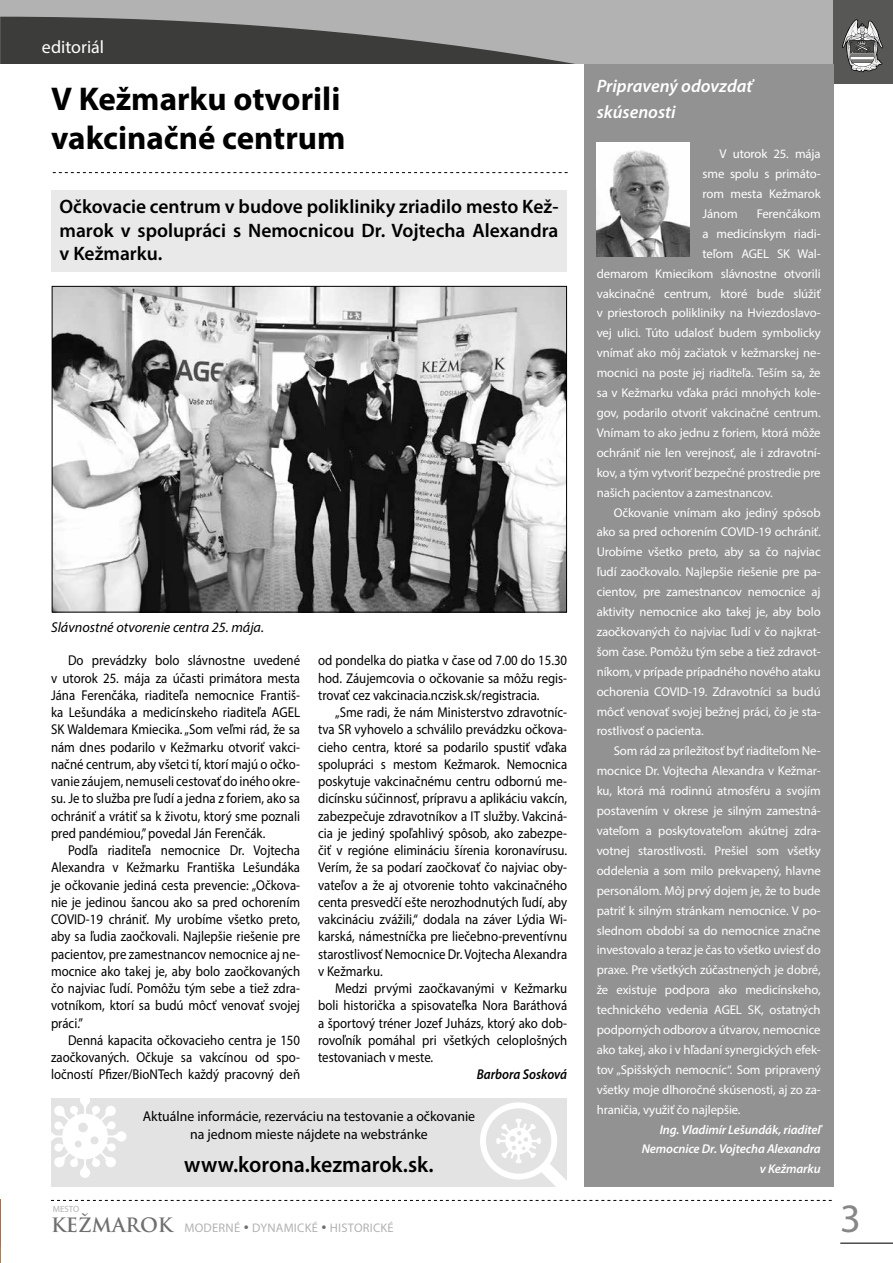
<style>
.page{position:relative;width:893px;height:1263px;background:#fff}
.page>*{position:absolute;margin:0;border:0;box-sizing:border-box;transform-origin:0 0}
.t1{font:40.5px "Myriad Pro";color:#878787}
.t2{font:700 33px/39.6px "Myriad Pro";color:#000}
.t3{font:600 22.5px "Myriad Pro";color:#000}
.t4{font:600 19.5px/23.4px "Myriad Pro";color:#000;text-align:justify}
.t5{font:700 19.35px "Trajan Pro";color:#706f6f}
.t6{font:italic 600 18px/26.2px "Myriad Pro";color:#fff}
.t7{font:18px "Myriad Pro";color:#fff}
.t8{font:14.25px/17.2px "Myriad Pro";color:#000;text-align:justify;scale:.9 1}
.t9{font:14.25px/17.2px "Myriad Pro";color:#000;text-align:center}
.t10{font:italic 14.25px "Myriad Pro";color:#000}
.t11{font:italic 600 14.25px "Myriad Pro";color:#000;scale:.9 1}
.t12{font:12.75px/20px "Myriad Pro";letter-spacing:-.01em;color:#fff;text-align:justify}
.t13{font:italic 600 12.75px/20px "Myriad Pro";letter-spacing:-.01em;color:#fff;text-align:right}
.t14{font:12.45px "Myriad Pro";letter-spacing:.02em;color:#b3b2b2}
.t15{font:9px "Myriad Pro";color:#b3b2b2}
.s1{color:#706f6f}
</style>
<div class="page">
<div style="left:0;top:0;width:834px;height:64px;background:#b3b2b2"></div>
<svg style="left:0;top:17px;width:575px;height:47px"></svg>
<div style="left:834px;top:0;width:59px;height:84px;background:#575756"></div>
<svg style="left:842px;top:20px;width:41px;height:52px"></svg>
<hr style="left:840px;top:1242px;width:53px;height:2px;background:#000">
<hr style="left:0;top:1199px;width:1px;height:64px;background:#b17f4a">
<svg style="left:0;top:1199px;width:1px;height:48px"></svg>
<div style="left:584px;top:64px;width:250px;height:1122px;background:#929292"></div>
<svg style="left:51px;top:1200px;width:781px;height:1px"></svg>
<img style="left:596px;top:143px;width:94px;height:114px">
<svg style="left:53px;top:172px;width:515px;height:1px"></svg>
<div style="left:51px;top:190px;width:516px;height:82px;background:#e9e9e9"></div>
<img style="left:54px;top:288px;width:511px;height:322px">
<div style="left:51px;top:1098px;width:516px;height:88px;background:#e3e3e3"></div>
<svg style="left:51px;top:1098px;width:76px;height:80px"></svg>
<svg style="left:480px;top:1102px;width:87px;height:85px"></svg>
<p class="t7" style="left:42px;top:36px;width:64px">editoriál</p>
<h2 class="t2" style="left:51px;top:78px;width:296px">V Kežmarku otvorili vakcinačné centrum</h2>
<h3 class="t4" style="left:60px;top:195px;width:500px">Očkovacie centrum v budove polikliniky zriadilo mesto Kež&shy;marok v spolupráci s Nemocnicou Dr. Vojtecha Alexandra v Kežmarku.</h3>
<p class="t10" style="left:51px;top:618px;width:215px">Slávnostné otvorenie centra 25. mája.</p>
<p class="t8" style="left:51px;top:652px;width:278px;text-indent:17px">Do prevádzky bolo slávnostne uvedené v utorok 25. mája za účasti primátora mesta Jána Ferenčáka, riaditeľa nemocnice Františ&shy;ka Lešundáka a medicínskeho riaditeľa AGEL SK Waldemara Kmiecika. „Som veľmi rád, že sa nám dnes podarilo v Kežmarku otvoriť vakci&shy;načné centrum, aby všetci tí, ktorí majú o očko&shy;vanie záujem, nemuseli cestovať do iného okre&shy;su. Je to služba pre ľudí a jedna z foriem, ako sa ochrániť a vrátiť sa k životu, ktorý sme poznali pred pandémiou,” povedal Ján Ferenčák.</p>
<p class="t8" style="left:51px;top:841px;width:278px;text-indent:17px">Podľa riaditeľa nemocnice Dr. Vojtecha Alexandra v Kežmarku Františka Lešundáka je očkovanie jediná cesta prevencie: „Očkova&shy;nie je jedinou šancou ako sa pred ochorením COVID-19 chrániť. My urobíme všetko preto, aby sa ľudia zaočkovali. Najlepšie riešenie pre pacientov, pre zamestnancov nemocnice aj ne&shy;mocnice ako takej je, aby bolo zaočkovaných čo najviac ľudí. Pomôžu tým sebe a tiež zdra&shy;votníkom, ktorí sa budú môcť venovať svojej práci.”</p>
<p class="t8" style="left:51px;top:1031px;width:278px;text-indent:17px">Denná kapacita očkovacieho centra je 150 zaočkovaných. Očkuje sa vakcínou od spo&shy;ločností Pfizer/BioNTech každý pracovný deň</p>
<p class="t8" style="left:318px;top:652px;width:278px">od pondelka do piatka v čase od 7.00 do 15.30 hod. Záujemcovia o očkovanie sa môžu regis&shy;trovať cez vakcinacia.nczisk.sk/registracia.</p>
<p class="t8" style="left:318px;top:703px;width:278px;text-indent:17px">„Sme radi, že nám Ministerstvo zdravotníc&shy;tva SR vyhovelo a schválilo prevádzku očkova&shy;cieho centra, ktoré sa podarilo spustiť vďaka spolupráci s mestom Kežmarok. Nemocnica poskytuje vakcinačnému centru odbornú me&shy;dicínsku súčinnosť, prípravu a aplikáciu vakcín, zabezpečuje zdravotníkov a IT služby. Vakciná&shy;cia je jediný spoľahlivý spôsob, ako zabezpe&shy;čiť v regióne elimináciu šírenia koronavírusu.<br>Verím, že sa podarí zaočkovať čo najviac oby&shy;vateľov a že aj otvorenie tohto vakcinačného centa presvedčí ešte nerozhodnutých ľudí, aby vakcináciu zvážili,“ dodala na záver Lýdia Wi&shy;karská, námestníčka pre liečebno-preventívnu starostlivosť Nemocnice Dr. Vojtecha Alexandra v Kežmarku.</p>
<p class="t8" style="left:318px;top:979px;width:278px;text-indent:17px">Medzi prvými zaočkavanými v Kežmarku boli historička a spisovateľka Nora Baráthová a športový tréner Jozef Juházs, ktorý ako dob&shy;rovoľník pomáhal pri všetkých celoplošných testovaniach v meste.</p>
<p class="t11" style="left:477px;top:1067px;width:102px">Barbora Sosková</p>
<p class="t9" style="left:143px;top:1108px;width:334px">Aktuálne informácie, rezerváciu na testovanie a očkovanie na jednom mieste nájdete na webstránke</p>
<h3 class="t3" style="left:184px;top:1150px;width:251px">www.korona.kezmarok.sk.</h3>
<p class="t6" style="left:597px;top:73px;width:157px">Pripravený odovzdať skúsenosti</p>
<p class="t12" style="left:703px;top:144px;width:120px;text-indent:17px">V utorok 25. mája sme spolu s primáto&shy;rom mesta Kežmarok Jánom</p>
<p class="t12" style="left:757px;top:203px;width:66px">Ferenčákom</p>
<p class="t12" style="left:703px;top:223px;width:120px">a medicínskym riadi-</p>
<p class="t12" style="left:703px;top:243px;width:120px">teľom AGEL SK Wal-</p>
<p class="t12" style="left:597px;top:263px;width:225px">demarom Kmiecikom slávnostne otvorili</p>
<p class="t12" style="left:597px;top:283px;width:225px">vakcinačné centrum, ktoré bude slúžiť</p>
<p class="t12" style="left:597px;top:303px;width:225px">v priestoroch polikliniky na Hviezdoslavo-</p>
<p class="t12" style="left:597px;top:323px;width:225px">vej ulici. Túto udalosť budem symbolicky</p>
<p class="t12" style="left:597px;top:343px;width:225px">vnímať ako môj začiatok v kežmarskej ne-</p>
<p class="t12" style="left:597px;top:363px;width:225px">mocnici na poste jej riaditeľa. Teším sa, že</p>
<p class="t12" style="left:597px;top:383px;width:225px">sa v Kežmarku vďaka práci mnohých kole-</p>
<p class="t12" style="left:597px;top:402px;width:225px">gov, podarilo otvoriť vakcinačné centrum.</p>
<p class="t12" style="left:597px;top:422px;width:225px">Vnímam to ako jednu z foriem, ktorá môže</p>
<p class="t12" style="left:597px;top:442px;width:225px">ochrániť nie len verejnosť, ale i zdravotní-</p>
<p class="t12" style="left:597px;top:462px;width:225px">kov, a tým vytvoriť bezpečné prostredie pre</p>
<p class="t12" style="left:597px;top:482px;width:178px">našich pacientov a zamestnancov.</p>
<p class="t12" style="left:614px;top:502px;width:208px">Očkovanie vnímam ako jediný spôsob</p>
<p class="t12" style="left:597px;top:522px;width:225px">ako sa pred ochorením COVID-19 ochrániť.</p>
<p class="t12" style="left:597px;top:542px;width:225px">Urobíme všetko preto, aby sa čo najviac</p>
<p class="t12" style="left:597px;top:562px;width:225px">ľudí zaočkovalo. Najlepšie riešenie pre pa-</p>
<p class="t12" style="left:597px;top:582px;width:225px">cientov, pre zamestnancov nemocnice aj</p>
<p class="t12" style="left:597px;top:602px;width:225px">aktivity nemocnice ako takej je, aby bolo</p>
<p class="t12" style="left:597px;top:621px;width:225px">zaočkovaných čo najviac ľudí v čo najkrat-</p>
<p class="t12" style="left:597px;top:641px;width:225px">šom čase. Pomôžu tým sebe a tiež zdravot-</p>
<p class="t12" style="left:597px;top:661px;width:225px">níkom, v prípade prípadného nového ataku</p>
<p class="t12" style="left:597px;top:681px;width:225px">ochorenia COVID-19. Zdravotníci sa budú</p>
<p class="t12" style="left:597px;top:701px;width:225px">môcť venovať svojej bežnej práci, čo je sta-</p>
<p class="t12" style="left:597px;top:721px;width:108px">rostlivosť o pacienta.</p>
<p class="t12" style="left:614px;top:741px;width:208px">Som rád za príležitosť byť riaditeľom Ne-</p>
<p class="t12" style="left:597px;top:761px;width:225px">mocnice Dr. Vojtecha Alexandra v Kežmar-</p>
<p class="t12" style="left:597px;top:781px;width:225px">ku, ktorá má rodinnú atmosféru a svojím</p>
<p class="t12" style="left:597px;top:801px;width:225px">postavením v okrese je silným zamestná-</p>
<p class="t12" style="left:597px;top:820px;width:225px">vateľom a poskytovateľom akútnej zdra-</p>
<p class="t12" style="left:597px;top:840px;width:225px">votnej starostlivosti. Prešiel som všetky</p>
<p class="t12" style="left:597px;top:860px;width:225px">oddelenia a som milo prekvapený, hlavne</p>
<p class="t12" style="left:597px;top:880px;width:225px">personálom. Môj prvý dojem je, že to bude</p>
<p class="t12" style="left:597px;top:900px;width:225px">patriť k silným stránkam nemocnice. V po-</p>
<p class="t12" style="left:597px;top:920px;width:225px">slednom období sa do nemocnice značne</p>
<p class="t12" style="left:597px;top:940px;width:225px">investovalo a teraz je čas to všetko uviesť do</p>
<p class="t12" style="left:597px;top:960px;width:225px">praxe. Pre všetkých zúčastnených je dobré,</p>
<p class="t12" style="left:597px;top:980px;width:225px">že existuje podpora ako medicínskeho,</p>
<p class="t12" style="left:597px;top:1000px;width:225px">technického vedenia AGEL SK, ostatných</p>
<p class="t12" style="left:597px;top:1019px;width:225px">podporných odborov a útvarov, nemocnice</p>
<p class="t12" style="left:597px;top:1039px;width:225px">ako takej, ako i v hľadaní synergických efek-</p>
<p class="t12" style="left:597px;top:1059px;width:225px">tov „Spišských nemocníc“. Som pripravený</p>
<p class="t12" style="left:597px;top:1079px;width:225px">všetky moje dlhoročné skúsenosti, aj zo za-</p>
<p class="t12" style="left:597px;top:1099px;width:145px">hraničia, využiť čo najlepšie.</p>
<p class="t13" style="left:642px;top:1119px;width:180px">Ing. Vladimír Lešundák, riaditeľ<br>Nemocnice Dr. Vojtecha Alexandra v Kežmarku</p>
<h3 class="t5" style="left:51px;top:1212px;width:123px">KEŽMAROK</h3>
<h1 class="t1" style="left:840px;top:1193px;width:22px">3</h1>
<p class="t15" style="left:53px;top:1204px;width:28px">MESTO</p>
<p class="t14" style="left:184px;top:1220px;width:211px">MODERNÉ <span class="s1">•</span> DYNAMICKÉ <span class="s1">•</span> HISTORICKÉ</p>
</div>
